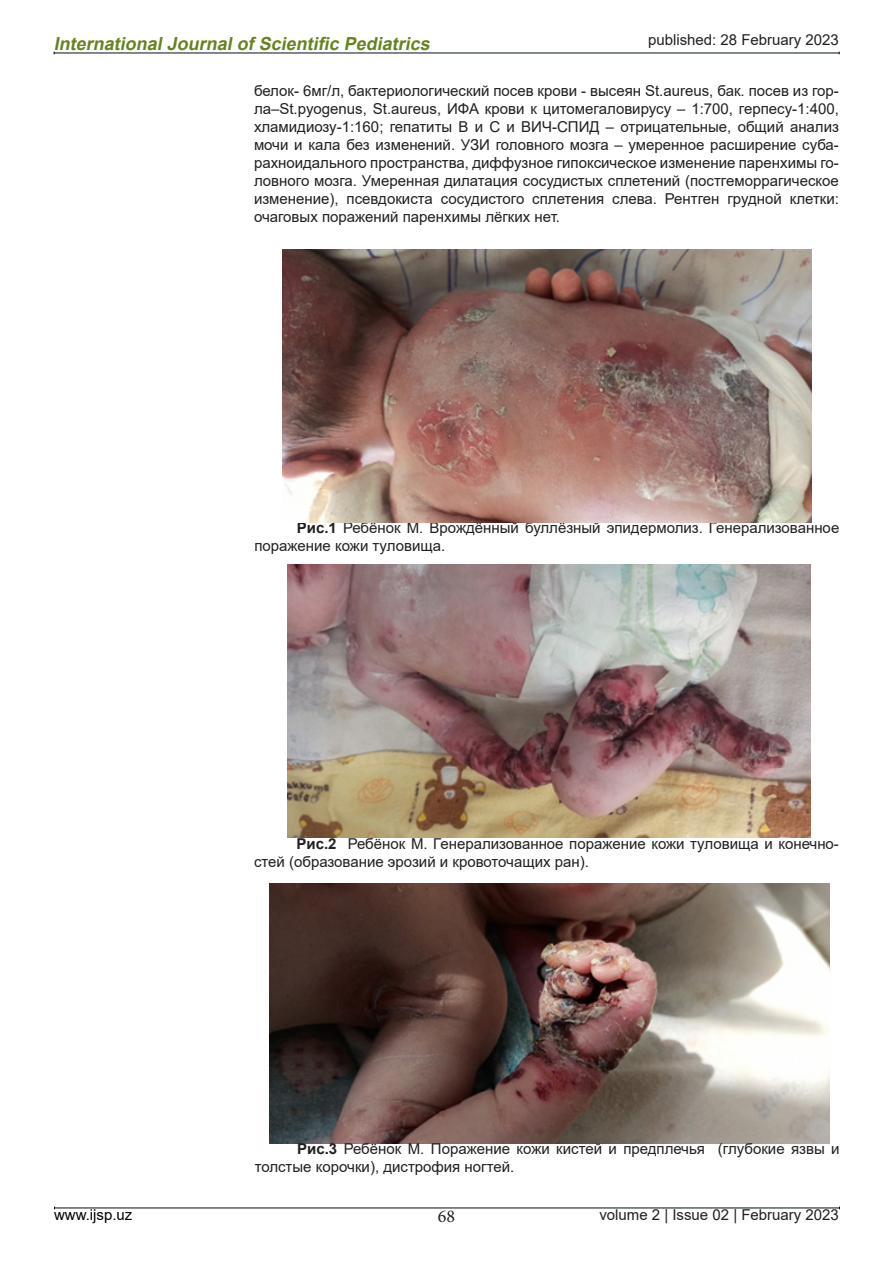
<style>
.page{position:relative;width:893px;height:1263px;background:#fff}
.page>*{position:absolute;margin:0;border:0;box-sizing:border-box;transform-origin:0 0}
.t1{font:italic 700 18px "Arial";color:#66831f}
.t2{font:18px "Minion Pro";color:#231f20}
.t3{font:15px/18px "Arial";color:#231f20}
.t4{font:15px "Arial";color:#000001}
.s1{font-weight:700}
</style>
<div class="page">
<hr style="left:55px;top:1208px;width:784px;height:1px;background:#001315">
<hr style="left:54px;top:53px;width:785px;height:1px;background:#001315">
<img style="left:282px;top:250px;width:529px;height:272px">
<img style="left:288px;top:564px;width:523px;height:274px">
<img style="left:269px;top:883px;width:560px;height:260px">
<p class="t1" style="left:54px;top:31px;width:382px">InternationalJournalofScientific Pediatrics</p>
<p class="t3" style="left:648px;top:31px;width:192px">published: 28 February 2023</p>
<p class="t3" style="left:254px;top:82px;width:586px;text-align:justify">белок- 6мг/л, бактериологический посев крови - высеян St.aureus, бак. посев из гор&shy;ла–St.pyogenus, St.aureus, ИФА крови к цитомегаловирусу – 1:700, герпесу-1:400, хламидиозу-1:160; гепатиты В и С и ВИЧ-СПИД – отрицательные, общий анализ мочи и кала без изменений. УЗИ головного мозга – умеренное расширение суба&shy;рахноидального пространства, диффузное гипоксическое изменение паренхимы го&shy;ловного мозга. Умеренная дилатация сосудистых сплетений (постгеморрагическое изменение), псевдокиста сосудистого сплетения слева. Рентген грудной клетки: очаговых поражений паренхимы лёгких нет.</p>
<p class="t3" style="left:254px;top:519px;width:586px;text-indent:43px"><span class="s1">Рис.1</span> Ребёнок М. Врождённый буллёзный эпидермолиз. Генерализованное поражение кожи туловища.</p>
<p class="t3" style="left:254px;top:834px;width:586px;text-indent:43px"><span class="s1">Рис.2</span> Ребёнок М. Генерализованное поражение кожи туловища и конечно&shy;стей (образование эрозий и кровоточащих ран).</p>
<p class="t3" style="left:255px;top:1140px;width:586px;text-indent:43px"><span class="s1">Рис.3</span> Ребёнок М. Поражение кожи кистей и предплечья (глубокие язвы и толстые корочки), дистрофия ногтей.</p>
<p class="t3" style="left:599px;top:1205px;width:241px">volume 2 | Issue 02 | February 2023</p>
<p class="t4" style="left:54px;top:1204px;width:80px">www.ijsp.uz</p>
<p class="t2" style="left:438px;top:1204px;width:19px">68</p>
</div>
